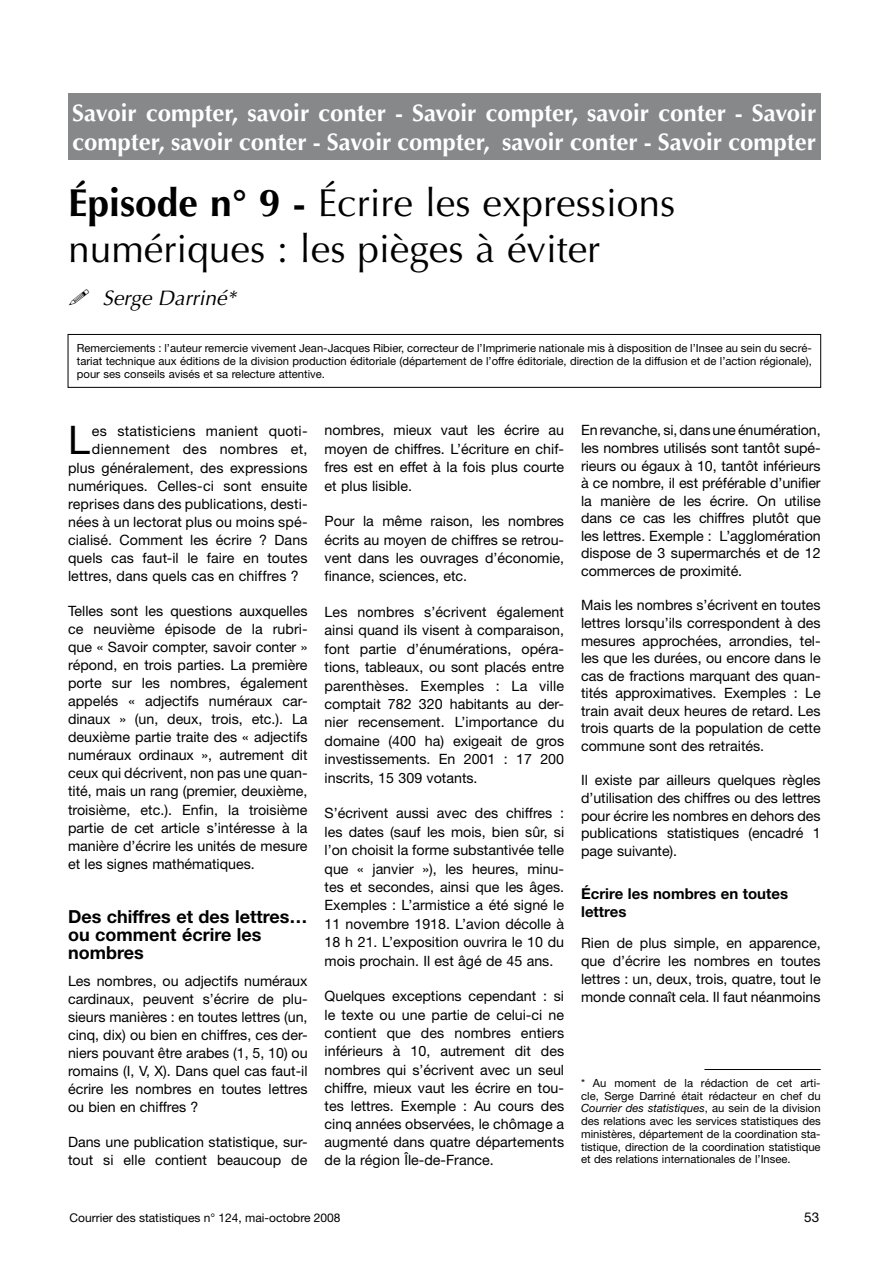
<style>
.page{position:relative;width:893px;height:1263px;background:#fff}
.page>*{position:absolute;margin:0;border:0;box-sizing:border-box;transform-origin:0 0}
.para1lettrine{font:39.45px "Helvetica Neue";color:#000}
.titre1{font:39px/46.8px "Optima";color:#000}
.titre1-2{font:700 24px/28.8px "Optima";color:#fff}
.titre2b{font:italic 21px "Optima";color:#000}
.titre3{font:700 18px/18px "Helvetica Neue";color:#000}
.titre4{font:700 15px/18px "Helvetica Neue";color:#000}
.para1{font:14.25px/18px "Helvetica Neue";color:#000;text-align:justify}
.para1lettrine-2{font:14.25px "Helvetica Neue";letter-spacing:.01em;color:#000}
.t1{font:13.5px "Helvetica Neue";color:#000}
.t2{font:12px "Helvetica Neue";color:#000}
.n2{font:11.25px/12.8px "Helvetica Neue";color:#000;text-align:justify}
.n1D{font:11.25px/12.8px "Helvetica Neue";color:#000;text-align:justify}
.s1{font-weight:700}
.s2{font-style:italic}
</style>
<div class="page">
<div style="left:68px;top:94px;width:753px;height:66px;background:#87888a"></div>
<hr style="left:704px;top:1069px;width:117px;height:1px;background:#000">
<div style="left:68px;top:334px;width:753px;height:54px;border:1px solid #000"></div>
<p class="titre1-2" style="left:72px;top:99px;width:745px">Savoir compter, savoir conter - Savoir compter, savoir conter - Savoir compter, savoir conter - Savoir compter, savoir conter - Savoir compter</p>
<p class="titre1" style="left:68px;top:179px;width:609px"><span class="s1">Épisode n° 9 -</span> Écrire les expressions numériques : les pièges à éviter</p>
<p class="titre2b" style="left:103px;top:285px;width:135px">Serge Darriné*</p>
<p class="n2" style="left:77px;top:342px;width:736px">Remerciements : l’auteur remercie vivement Jean-Jacques Ribier, correcteur de l’Imprimerie nationale mis à disposition de l’Insee au sein du secré&shy;tariat technique aux éditions de la division production éditoriale (département de l’offre éditoriale, direction de la diffusion et de l’action régionale), pour ses conseils avisés et sa relecture attentive.</p>
<p class="para1lettrine" style="left:68px;top:417px;width:23px">L</p>
<p class="para1lettrine-2" style="left:92px;top:423px;width:217px">es statisticiens manient quoti-</p>
<p class="para1lettrine-2" style="left:92px;top:441px;width:217px">diennement des nombres et,</p>
<p class="para1lettrine-2" style="left:68px;top:459px;width:241px">plus généralement, des expressions</p>
<p class="para1lettrine-2" style="left:68px;top:477px;width:241px">numériques. Celles-ci sont ensuite</p>
<p class="para1lettrine-2" style="left:68px;top:495px;width:241px">reprises dans des publications, desti-</p>
<p class="para1lettrine-2" style="left:68px;top:513px;width:241px">nées à un lectorat plus ou moins spé-</p>
<p class="para1lettrine-2" style="left:68px;top:531px;width:241px">cialisé. Comment les écrire ? Dans</p>
<p class="para1lettrine-2" style="left:68px;top:549px;width:241px">quels cas faut-il le faire en toutes</p>
<p class="para1lettrine-2" style="left:68px;top:567px;width:232px">lettres, dans quels cas en chiffres ?</p>
<p class="para1" style="left:68px;top:602px;width:241px">Telles sont les questions auxquelles ce neuvième épisode de la rubri&shy;que « Savoir compter, savoir conter » répond, en trois parties. La première porte sur les nombres, également appelés « adjectifs numéraux car&shy;dinaux » (un, deux, trois, etc.). La deuxième partie traite des « adjectifs numéraux ordinaux », autrement dit ceux qui décrivent, non pas une quan&shy;tité, mais un rang (premier, deuxième, troisième, etc.). Enfin, la troisième partie de cet article s’intéresse à la manière d’écrire les unités de mesure et les signes mathématiques.</p>
<p class="titre3" style="left:68px;top:907px;width:241px">Des chiffres et des lettres… ou comment écrire les nombres</p>
<p class="para1" style="left:68px;top:971px;width:241px">Les nombres, ou adjectifs numéraux cardinaux, peuvent s’écrire de plu&shy;sieurs manières : en toutes lettres (un, cinq, dix) ou bien en chiffres, ces der&shy;niers pouvant être arabes (1, 5, 10) ou romains (I, V, X). Dans quel cas faut-il écrire les nombres en toutes lettres ou bien en chiffres ?</p>
<p class="para1" style="left:68px;top:1133px;width:241px">Dans une publication statistique, sur&shy;tout si elle contient beaucoup de</p>
<p class="para1" style="left:325px;top:421px;width:241px;line-height:18.5px">nombres, mieux vaut les écrire au moyen de chiffres. L’écriture en chif&shy;fres est en effet à la fois plus courte et plus lisible.</p>
<p class="para1" style="left:325px;top:512px;width:241px;line-height:18.5px">Pour la même raison, les nombres écrits au moyen de chiffres se retrou&shy;vent dans les ouvrages d’économie, finance, sciences, etc.</p>
<p class="para1" style="left:325px;top:602px;width:241px;line-height:18.5px">Les nombres s’écrivent également ainsi quand ils visent à comparaison, font partie d’énumérations, opéra&shy;tions, tableaux, ou sont placés entre parenthèses. Exemples : La ville comptait 782 320 habitants au der&shy;nier recensement. L’importance du domaine (400 ha) exigeait de gros investissements. En 2001 : 17 200 inscrits, 15 309 votants.</p>
<p class="para1" style="left:325px;top:804px;width:241px;line-height:18.5px">S’écrivent aussi avec des chiffres : les dates (sauf les mois, bien sûr, si l’on choisit la forme substantivée telle que « janvier »), les heures, minu&shy;tes et secondes, ainsi que les âges.<br>Exemples : L’armistice a été signé le 11 novembre 1918. L’avion décolle à 18 h 21. L’exposition ouvrira le 10 du mois prochain. Il est âgé de 45 ans.</p>
<p class="para1" style="left:325px;top:987px;width:241px">Quelques exceptions cependant : si le texte ou une partie de celui-ci ne contient que des nombres entiers inférieurs à 10, autrement dit des nombres qui s’écrivent avec un seul chiffre, mieux vaut les écrire en tou&shy;tes lettres. Exemple : Au cours des cinq années observées, le chômage a augmenté dans quatre départements de la région Île-de-France.</p>
<p class="para1" style="left:581px;top:421px;width:241px;line-height:17.5px">En revanche, si, dans une énumération, les nombres utilisés sont tantôt supé&shy;rieurs ou égaux à 10, tantôt inférieurs à ce nombre, il est préférable d’unifier la manière de les écrire. On utilise dans ce cas les chiffres plutôt que les lettres. Exemple : L’agglomération dispose de 3 supermarchés et de 12 commerces de proximité.</p>
<p class="para1" style="left:581px;top:596px;width:241px;line-height:17.5px">Mais les nombres s’écrivent en toutes lettres lorsqu’ils correspondent à des mesures approchées, arrondies, tel&shy;les que les durées, ou encore dans le cas de fractions marquant des quan&shy;tités approximatives. Exemples : Le train avait deux heures de retard. Les trois quarts de la population de cette commune sont des retraités.</p>
<p class="para1" style="left:581px;top:771px;width:241px;line-height:17.5px">Il existe par ailleurs quelques règles d’utilisation des chiffres ou des lettres pour écrire les nombres en dehors des publications statistiques (encadré 1 page suivante).</p>
<p class="titre4" style="left:581px;top:884px;width:208px">Écrire les nombres en toutes lettres</p>
<p class="para1" style="left:581px;top:933px;width:241px">Rien de plus simple, en apparence, que d’écrire les nombres en toutes lettres : un, deux, trois, quatre, tout le monde connaît cela. Il faut néanmoins</p>
<p class="n1D" style="left:581px;top:1076px;width:241px">* Au moment de la rédaction de cet arti&shy;cle, Serge Darriné était rédacteur en chef du <span class="s2">Courrier des statistiques</span>, au sein de la division des relations avec les services statistiques des ministères, département de la coordination sta&shy;tistique, direction de la coordination statistique et des relations internationales de l’Insee.</p>
<p class="t2" style="left:70px;top:1210px;width:273px">Courrier des statistiques n° 124, mai-octobre 2008</p>
<p class="t1" style="left:804px;top:1209px;width:17px">53</p>
</div>
